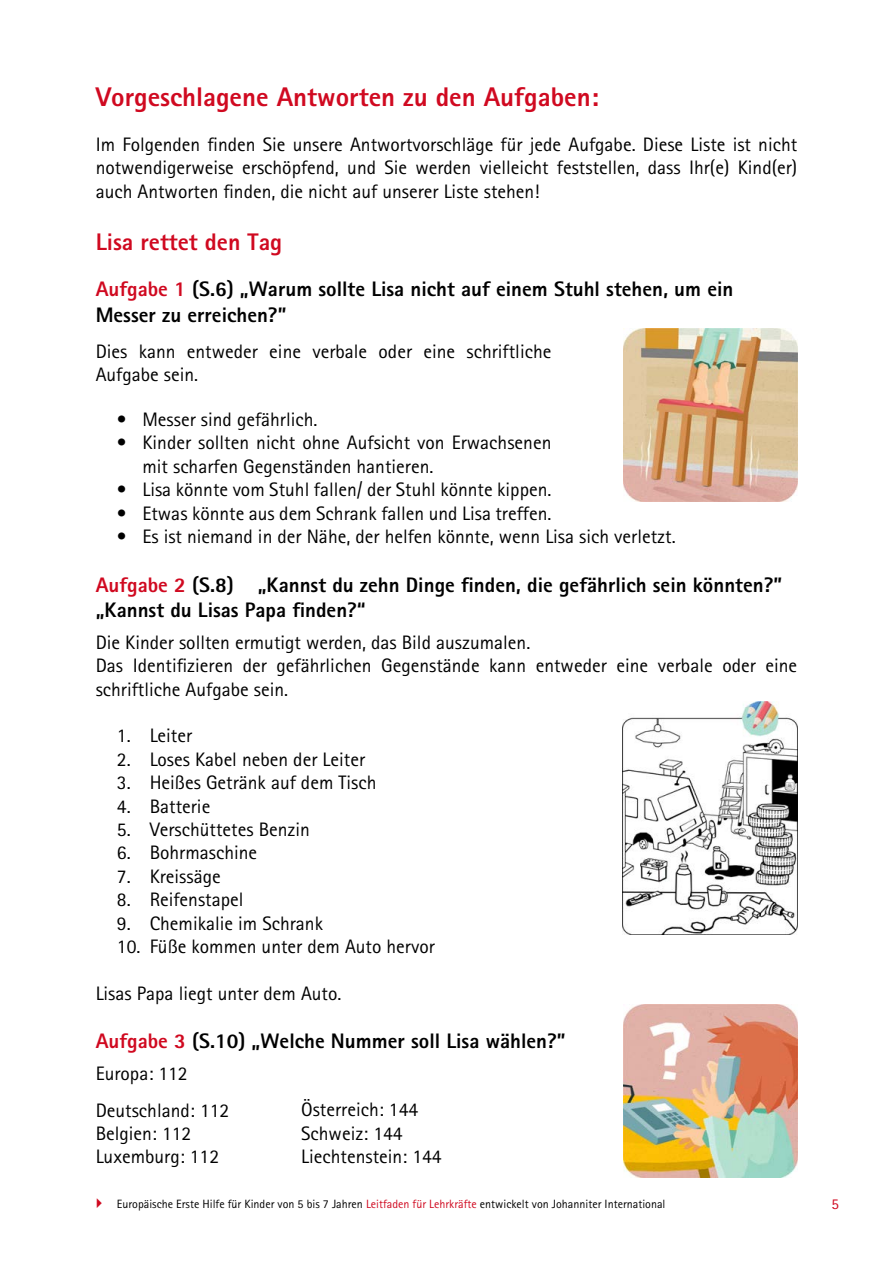
<style>
.page{position:relative;width:893px;height:1263px;background:#fff}
.page>*{position:absolute;margin:0;border:0;box-sizing:border-box;transform-origin:0 0}
.t1{font:800 27px "Rotis Sans Serif";color:#d00920}
.t2{font:800 24px "Rotis Sans Serif";color:#d00920}
.t3{font:800 21px/25.2px "Rotis Sans Serif";color:#000}
.t4{font:19.5px/23.4px "Rotis Sans Serif";color:#000}
.t5{font:15px "Rotis Sans Serif";color:#d00920}
.t6{font:12px "Rotis Sans Serif";color:#000}
.s1{color:#d00920}
</style>
<div class="page">
<img style="left:624px;top:328px;width:173px;height:174px">
<img style="left:623px;top:702px;width:174px;height:232px">
<img style="left:624px;top:1004px;width:173px;height:174px">
<h1 class="t1" style="left:96px;top:80px;width:504px">Vorgeschlagene Antworten zu den Aufgaben:</h1>
<p class="t4" style="left:96px;top:132px;width:703px;text-align:justify">Im Folgenden finden Sie unsere Antwortvorschläge für jede Aufgabe. Diese Liste ist nicht notwendigerweise erschöpfend, und Sie werden vielleicht feststellen, dass Ihr(e) Kind(er) auch Antworten finden, die nicht auf unserer Liste stehen!</p>
<p class="t2" style="left:96px;top:226px;width:188px">Lisa rettet den Tag</p>
<p class="t3" style="left:96px;top:276px;width:639px"><span class="s1">Aufgabe 1</span> (S.6) „Warum sollte Lisa nicht auf einem Stuhl stehen, um ein<br>Messer zu erreichen?”</p>
<p class="t4" style="left:96px;top:339px;width:457px">Dies kann entweder eine verbale oder eine schriftliche<br>Aufgabe sein.</p>
<p class="t4" style="left:117px;top:408px;width:202px">• Messer sind gefährlich.</p>
<p class="t4" style="left:142px;top:431px;width:410px;text-indent:-26px">• Kinder sollten nicht ohne Aufsicht von Erwachsenen mit scharfen Gegenständen hantieren.</p>
<p class="t4" style="left:117px;top:478px;width:436px">• Lisa könnte vom Stuhl fallen/ der Stuhl könnte kippen.</p>
<p class="t4" style="left:117px;top:501px;width:436px">• Etwas könnte aus dem Schrank fallen und Lisa treffen.</p>
<p class="t4" style="left:117px;top:525px;width:560px">• Es ist niemand in der Nähe, der helfen könnte, wenn Lisa sich verletzt.</p>
<p class="t3" style="left:96px;top:572px;width:688px"><span class="s1">Aufgabe 2</span> (S.8) „Kannst du zehn Dinge finden, die gefährlich sein könnten?” „Kannst du Lisas Papa finden?“</p>
<p class="t4" style="left:96px;top:630px;width:703px">Die Kinder sollten ermutigt werden, das Bild auszumalen.<br>Das Identifizieren der gefährlichen Gegenstände kann entweder eine verbale oder eine schriftliche Aufgabe sein.</p>
<p class="t4" style="left:117px;top:724px;width:77px">1. Leiter</p>
<p class="t4" style="left:117px;top:747px;width:250px">2. Loses Kabel neben der Leiter</p>
<p class="t4" style="left:117px;top:771px;width:261px">3. Heißes Getränk auf dem Tisch</p>
<p class="t4" style="left:117px;top:794px;width:95px">4. Batterie</p>
<p class="t4" style="left:117px;top:818px;width:195px">5. Verschüttetes Benzin</p>
<p class="t4" style="left:117px;top:841px;width:142px">6. Bohrmaschine</p>
<p class="t4" style="left:117px;top:864px;width:105px">7. Kreissäge</p>
<p class="t4" style="left:117px;top:888px;width:128px">8. Reifenstapel</p>
<p class="t4" style="left:117px;top:911px;width:208px">9. Chemikalie im Schrank</p>
<p class="t4" style="left:117px;top:935px;width:319px">10. Füße kommen unter dem Auto hervor</p>
<p class="t4" style="left:96px;top:981px;width:247px">Lisas Papa liegt unter dem Auto.</p>
<p class="t3" style="left:96px;top:1028px;width:472px"><span class="s1">Aufgabe 3</span> (S.10) „Welche Nummer soll Lisa wählen?”</p>
<p class="t4" style="left:96px;top:1055px;width:135px;line-height:36.2px">Europa: 112<br>Deutschland: 112</p>
<p class="t4" style="left:96px;top:1121px;width:125px">Belgien: 112<br>Luxemburg: 112</p>
<p class="t4" style="left:301px;top:1098px;width:142px">Österreich: 144<br>Schweiz: 144<br>Liechtenstein: 144</p>
<p class="t6" style="left:117px;top:1197px;width:550px">Europäische Erste Hilfe für Kinder von 5 bis 7 Jahren <span class="s1">Leitfaden für Lehrkräfte</span> entwickelt von Johanniter International</p>
<p class="t5" style="left:831px;top:1195px;width:9px">5</p>
</div>
